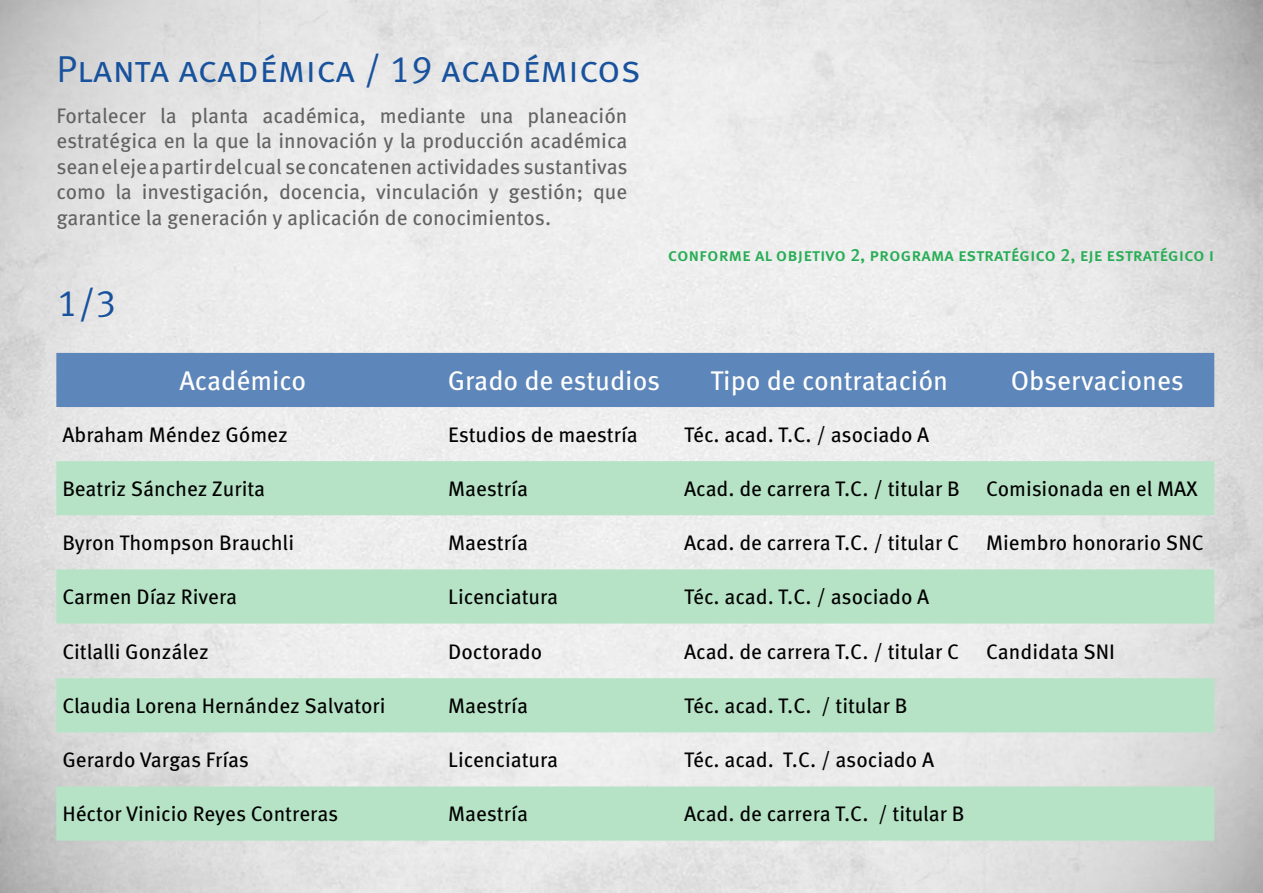
<style>
.page{position:relative;width:1263px;height:893px;background:#fff}
.page>*{position:absolute;margin:0;border:0;box-sizing:border-box;transform-origin:0 0}
.t1{font:37.5px "Meta Pro";color:#18529d}
.t2{font:27px "Meta Pro";color:#fff}
.t3{font:21px "Meta Pro";color:#000}
.t4{font:21px/25.5px "Meta Pro";color:#646363;text-align:justify}
.t5{font:500 18px "Meta Pro";letter-spacing:-.005em;color:#28ad56}
</style>
<div class="page">
<div style="left:56px;top:353px;width:1158px;height:54px;background:#5d86ba"></div>
<svg style="left:56px;top:461px;width:1158px;height:380px;background:#cce5d5"></svg>
<h1 class="t1" style="left:56px;top:46px;width:586px">Planta académica / 19 académicos</h1>
<p class="t4" style="left:56px;top:103px;width:573px">Fortalecer la planta académica, mediante una planeación estratégica en la que la innovación y la producción académica sean el eje a partir del cual se concatenen actividades sustantivas como la investigación, docencia, vinculación y gestión; que garantice la generación y aplicación de conocimientos.</p>
<h1 class="t1" style="left:57px;top:280px;width:61px">1/3</h1>
<p class="t5" style="left:668px;top:243px;width:544px">Conforme al Objetivo 2, Programa estratégico 2, Eje estratégico I</p>
<p class="t2" style="left:179px;top:364px;width:128px">Académico</p>
<p class="t2" style="left:448px;top:364px;width:214px">Grado de estudios</p>
<p class="t2" style="left:710px;top:364px;width:239px">Tipo de contratación</p>
<p class="t2" style="left:1011px;top:364px;width:175px">Observaciones</p>
<p class="t3" style="left:62px;top:421px;width:227px">Abraham Méndez Gómez</p>
<p class="t3" style="left:448px;top:421px;width:191px">Estudios de maestría</p>
<p class="t3" style="left:684px;top:421px;width:247px">Téc. acad. T.C. / asociado A</p>
<p class="t3" style="left:62px;top:476px;width:204px">Beatriz Sánchez Zurita</p>
<p class="t3" style="left:448px;top:476px;width:81px">Maestría</p>
<p class="t3" style="left:684px;top:476px;width:277px">Acad. de carrera T.C. / titular B</p>
<p class="t3" style="left:986px;top:476px;width:213px">Comisionada en el MAX</p>
<p class="t3" style="left:62px;top:530px;width:233px">Byron Thompson Brauchli</p>
<p class="t3" style="left:448px;top:530px;width:81px">Maestría</p>
<p class="t3" style="left:684px;top:530px;width:277px">Acad. de carrera T.C. / titular C</p>
<p class="t3" style="left:986px;top:530px;width:219px">Miembro honorario SNC</p>
<p class="t3" style="left:62px;top:584px;width:176px">Carmen Díaz Rivera</p>
<p class="t3" style="left:448px;top:584px;width:111px">Licenciatura</p>
<p class="t3" style="left:684px;top:584px;width:247px">Téc. acad. T.C. / asociado A</p>
<p class="t3" style="left:62px;top:638px;width:148px">Citlalli González</p>
<p class="t3" style="left:448px;top:638px;width:95px">Doctorado</p>
<p class="t3" style="left:684px;top:638px;width:277px">Acad. de carrera T.C. / titular C</p>
<p class="t3" style="left:986px;top:638px;width:130px">Candidata SNI</p>
<p class="t3" style="left:62px;top:693px;width:325px">Claudia Lorena Hernández Salvatori</p>
<p class="t3" style="left:448px;top:693px;width:81px">Maestría</p>
<p class="t3" style="left:684px;top:693px;width:225px">Téc. acad. T.C. / titular B</p>
<p class="t3" style="left:62px;top:747px;width:188px">Gerardo Vargas Frías</p>
<p class="t3" style="left:448px;top:747px;width:111px">Licenciatura</p>
<p class="t3" style="left:684px;top:747px;width:251px">Téc. acad. T.C. / asociado A</p>
<p class="t3" style="left:62px;top:801px;width:278px">Héctor Vinicio Reyes Contreras</p>
<p class="t3" style="left:448px;top:801px;width:81px">Maestría</p>
<p class="t3" style="left:684px;top:801px;width:282px">Acad. de carrera T.C. / titular B</p>
</div>
